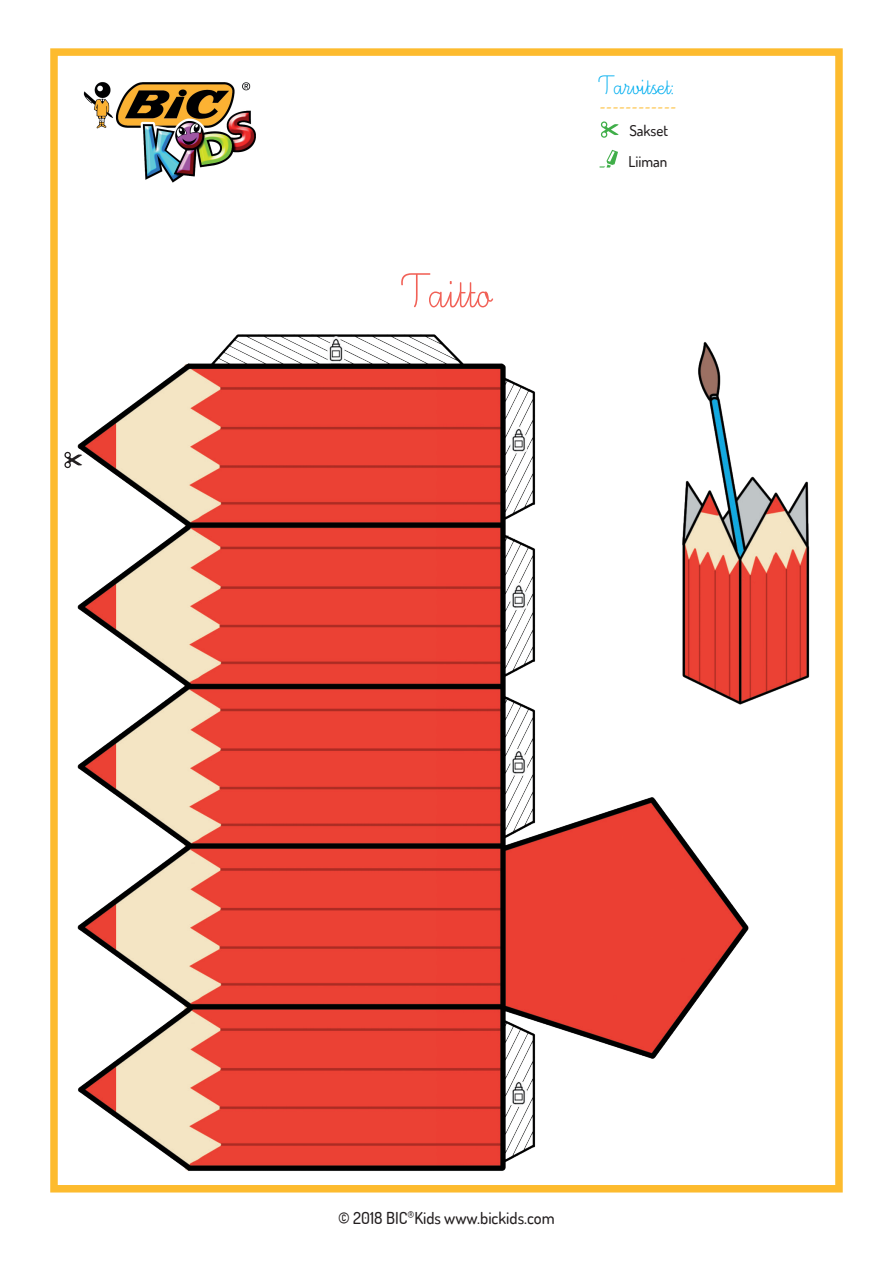
<style>
.page{position:relative;width:893px;height:1263px;background:#fff}
.page>*{position:absolute;margin:0;border:0;box-sizing:border-box;transform-origin:0 0}
.t1{font:60px "Ecriture A Romain Orne";color:#f16157}
.t2{font:33px "Ecriture A Romain Orne";color:#00aeef}
.t3{font:18px "Minion Pro";color:#fdbb2e}
.t4{font:500 16.5px "Dosis";color:#231f20}
.t5{font:500 15px "Dosis";color:#231f20}
</style>
<div class="page">
<div style="left:50px;top:48px;width:793px;height:1144px;border:8px solid #fdbb2e"></div>
<img style="left:83px;top:82px;width:173px;height:101px">
<svg style="left:600px;top:121px;width:19px;height:17px"></svg>
<svg style="left:600px;top:150px;width:18px;height:18px"></svg>
<img style="left:50px;top:332px;width:793px;height:843px">
<h1 class="t1" style="left:403px;top:262px;width:89px">Taitto</h1>
<h2 class="t2" style="left:600px;top:69px;width:77px">Tarvitset:</h2>
<p class="t3" style="left:600px;top:94px;width:78px">------------</p>
<p class="t5" style="left:629px;top:121px;width:40px">Sakset</p>
<p class="t5" style="left:628px;top:152px;width:41px">Liiman</p>
<p class="t4" style="left:338px;top:1207px;width:218px">© 2018 BIC<sup>®</sup>Kids www.bickids.com</p>
</div>
